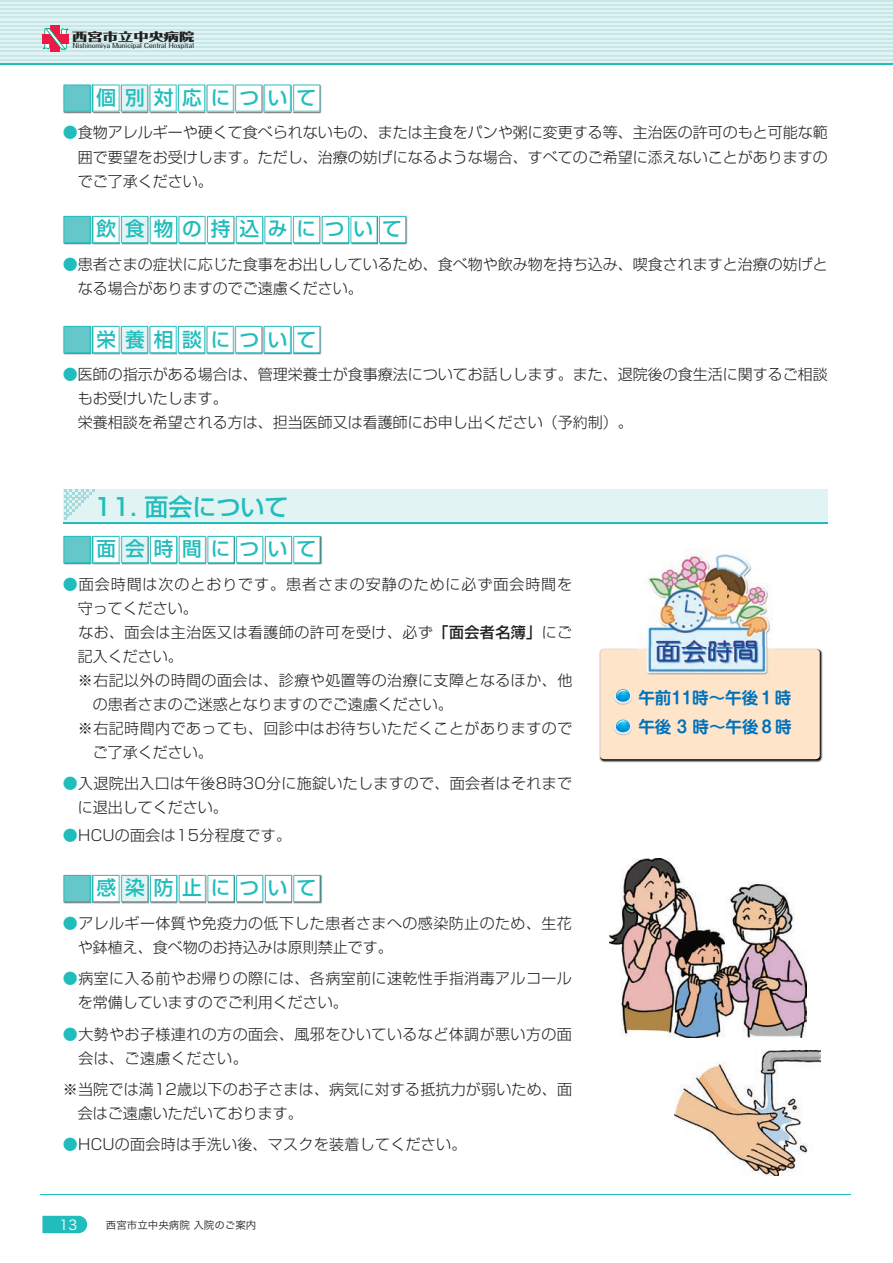
<style>
.page{position:relative;width:893px;height:1263px;background:#fff}
.page>*{position:absolute;margin:0;border:0;box-sizing:border-box;transform-origin:0 0}
.t1{font:500 24px "Shin Go Pro";color:#21bdbd}
.t2{font:500 19.65px "Shin Go Pro";letter-spacing:.455em;color:#21bdbd}
.t3{font:700 16.5px/28.8px "Shin M Go Pro De";color:#0072bc}
.t4{font:300 15px/24px "Shin Go Pro";letter-spacing:.015em;color:#231f20}
.t5{font:300 15px "Shin Go Pro";letter-spacing:.065em;color:#231f20}
.t6{font:13.5px "Hira Kaku Pro W3";color:#fff}
.t7{font:800 11.4px "Folk Pro";letter-spacing:.01em;color:#231f20;scale:1.33 1}
.t8{font:10.5px "Hira Kaku Pro W3";color:#231f20}
.t9{font:500 6.45px "Folk Pro";letter-spacing:.015em;color:#231f20}
.s1{color:#21bdbd}
.s2{font-weight:500}
</style>
<div class="page">
<svg style="left:0;top:1px;width:893px;height:62px;background:#dbf0f0"></svg>
<hr style="left:0;top:63px;width:893px;height:1px;background:#21bdbd">
<hr style="left:0;top:0;width:893px;height:1px;background:#c6e7e8">
<hr style="left:0;top:4px;width:893px;height:1px;background:#c6e7e8">
<hr style="left:0;top:8px;width:893px;height:2px;background:#c6e7e8">
<hr style="left:0;top:12px;width:893px;height:2px;background:#c6e7e8">
<hr style="left:0;top:17px;width:893px;height:1px;background:#c6e7e8">
<hr style="left:0;top:21px;width:893px;height:1px;background:#c6e7e8">
<hr style="left:0;top:25px;width:893px;height:2px;background:#c6e7e8">
<hr style="left:0;top:29px;width:893px;height:2px;background:#c6e7e8">
<hr style="left:0;top:34px;width:893px;height:1px;background:#c6e7e8">
<hr style="left:0;top:38px;width:893px;height:1px;background:#c6e7e8">
<hr style="left:0;top:42px;width:893px;height:2px;background:#c6e7e8">
<hr style="left:0;top:46px;width:893px;height:2px;background:#c6e7e8">
<hr style="left:0;top:51px;width:893px;height:1px;background:#c6e7e8">
<hr style="left:0;top:55px;width:893px;height:1px;background:#c6e7e8">
<hr style="left:0;top:59px;width:893px;height:2px;background:#c6e7e8">
<div style="left:51px;top:26px;width:9px;height:26px;background:#ed1845"></div>
<div style="left:42px;top:34px;width:26px;height:9px;background:#ed1845"></div>
<svg style="left:43px;top:28px;width:25px;height:21px"></svg>
<svg style="left:42px;top:1216px;width:45px;height:17px"></svg>
<hr style="left:40px;top:1194px;width:810px;height:1px;background:#21bdbd">
<img style="left:599px;top:648px;width:224px;height:115px">
<img style="left:93px;top:84px;width:27px;height:30px">
<img style="left:63px;top:84px;width:28px;height:30px">
<img style="left:122px;top:84px;width:55px;height:30px">
<img style="left:179px;top:84px;width:55px;height:30px">
<img style="left:236px;top:84px;width:86px;height:30px">
<svg style="left:64px;top:85px;width:256px;height:27px"></svg>
<img style="left:93px;top:325px;width:27px;height:30px">
<img style="left:63px;top:325px;width:28px;height:30px">
<img style="left:122px;top:325px;width:55px;height:30px">
<img style="left:179px;top:325px;width:55px;height:30px">
<img style="left:236px;top:325px;width:86px;height:30px">
<svg style="left:64px;top:326px;width:256px;height:27px"></svg>
<img style="left:93px;top:215px;width:27px;height:30px">
<img style="left:63px;top:215px;width:28px;height:30px">
<img style="left:122px;top:215px;width:55px;height:30px">
<img style="left:179px;top:215px;width:27px;height:30px">
<img style="left:208px;top:215px;width:55px;height:30px">
<img style="left:265px;top:215px;width:27px;height:30px">
<img style="left:294px;top:215px;width:55px;height:30px">
<img style="left:351px;top:215px;width:27px;height:30px">
<img style="left:380px;top:215px;width:28px;height:30px">
<svg style="left:64px;top:216px;width:342px;height:27px"></svg>
<img style="left:93px;top:535px;width:27px;height:30px">
<img style="left:63px;top:535px;width:28px;height:30px">
<img style="left:122px;top:535px;width:84px;height:30px">
<img style="left:237px;top:535px;width:55px;height:30px">
<img style="left:294px;top:535px;width:28px;height:30px">
<svg style="left:64px;top:536px;width:256px;height:27px"></svg>
<img style="left:93px;top:874px;width:27px;height:30px">
<img style="left:63px;top:874px;width:28px;height:30px">
<img style="left:122px;top:874px;width:84px;height:30px">
<img style="left:237px;top:874px;width:55px;height:30px">
<img style="left:294px;top:874px;width:28px;height:30px">
<svg style="left:64px;top:875px;width:256px;height:27px"></svg>
<div style="left:64px;top:489px;width:764px;height:33px;background:#e1f3f3"></div>
<svg style="left:64px;top:489px;width:31px;height:31px"></svg>
<hr style="left:64px;top:522px;width:764px;height:1px;background:#21bdbd">
<img style="left:639px;top:549px;width:134px;height:100px">
<svg style="left:600px;top:649px;width:219px;height:110px;background:#eedecb"></svg>
<img style="left:610px;top:858px;width:196px;height:179px">
<img style="left:675px;top:1050px;width:145px;height:125px">
<p class="t7" style="left:72px;top:26px;width:93px">西宮市立中央病院</p>
<p class="t9" style="left:73px;top:40px;width:123px">Nishinomiya Municipal Central Hospital</p>
<h2 class="t2" style="left:97px;top:81px;width:221px">個別対応について</h2>
<p class="t4" style="left:63px;top:119px;width:766px;line-height:24.5px;text-align:justify"><span class="s1">●</span>食物アレルギーや硬くて食べられないもの、または主食をパンや粥に変更する等、主治医の許可のもと可能な範　囲で要望をお受けします。ただし、治療の妨げになるような場合、すべてのご希望に添えないことがありますの　でご了承ください。</p>
<h2 class="t2" style="left:97px;top:213px;width:307px">飲食物の持込みについて</h2>
<p class="t4" style="left:78px;top:250px;width:751px;text-indent:-15px"><span class="s1">●</span>患者さまの症状に応じた食事をお出ししているため、食べ物や飲み物を持ち込み、喫食されますと治療の妨げとなる場合がありますのでご遠慮ください。</p>
<h2 class="t2" style="left:97px;top:323px;width:221px">栄養相談について</h2>
<p class="t4" style="left:63px;top:360px;width:766px"><span class="s1">●</span>医師の指示がある場合は、管理栄養士が食事療法についてお話しします。また、退院後の食生活に関するご相談</p>
<p class="t4" style="left:78px;top:384px;width:151px">もお受けいたします。</p>
<p class="t4" style="left:63px;top:408px;width:571px">　栄養相談を希望される方は、担当医師又は看護師にお申し出ください（予約制）。</p>
<h1 class="t1" style="left:94px;top:487px;width:196px">11. 面会について</h1>
<h2 class="t2" style="left:97px;top:533px;width:221px">面会時間について</h2>
<p class="t5" style="left:63px;top:571px;width:511px"><span class="s1">●</span>面会時間は次のとおりです。患者さまの安静のために必ず面会時間を</p>
<p class="t4" style="left:78px;top:594px;width:121px">守ってください。</p>
<p class="t4" style="left:63px;top:618px;width:511px">　なお、面会は主治医又は看護師の許可を受け、必ず<span class="s2">「面会者名簿」</span>にご</p>
<p class="t4" style="left:78px;top:642px;width:106px">記入ください。</p>
<p class="t4" style="left:78px;top:666px;width:496px">※右記以外の時間の面会は、診療や処置等の治療に支障となるほか、他</p>
<p class="t4" style="left:93px;top:690px;width:362px">の患者さまのご迷惑となりますのでご遠慮ください。</p>
<p class="t4" style="left:78px;top:714px;width:496px">※右記時間内であっても、回診中はお待ちいただくことがありますので</p>
<p class="t4" style="left:93px;top:738px;width:121px">ご了承ください。</p>
<p class="t4" style="left:63px;top:769px;width:511px"><span class="s1">●</span>入退院出入口は午後8時30分に施錠いたしますので、面会者はそれまで</p>
<p class="t4" style="left:63px;top:822px;width:230px"><span class="s1">●</span>HCUの面会は15分程度です。</p>
<p class="t4" style="left:78px;top:793px;width:151px">に退出してください。</p>
<h2 class="t2" style="left:97px;top:872px;width:221px">感染防止について</h2>
<p class="t4" style="left:78px;top:909px;width:495px;text-indent:-15px"><span class="s1">●</span>アレルギー体質や免疫力の低下した患者さまへの感染防止のため、生花や鉢植え、食べ物のお持込みは原則禁止です。</p>
<p class="t4" style="left:78px;top:964px;width:495px;text-indent:-15px"><span class="s1">●</span>病室に入る前やお帰りの際には、各病室前に速乾性手指消毒アルコールを常備していますのでご利用ください。</p>
<p class="t4" style="left:78px;top:1020px;width:495px;line-height:24.5px;text-indent:-15px"><span class="s1">●</span>大勢やお子様連れの方の面会、風邪をひいているなど体調が悪い方の面会は、ご遠慮ください。</p>
<p class="t4" style="left:78px;top:1075px;width:496px;text-indent:-15px">※当院では満12歳以下のお子さまは、病気に対する抵抗力が弱いため、面会はご遠慮いただいております。</p>
<p class="t4" style="left:63px;top:1130px;width:405px"><span class="s1">●</span>HCUの面会時は手洗い後、マスクを装着してください。</p>
<p class="t6" style="left:60px;top:1213px;width:19px">13</p>
<p class="t8" style="left:106px;top:1215px;width:152px">西宮市立中央病院 入院のご案内</p>
<p class="t3" style="left:638px;top:681px;width:155px">午前11時～午後１時午後３時～午後８時</p>
</div>
